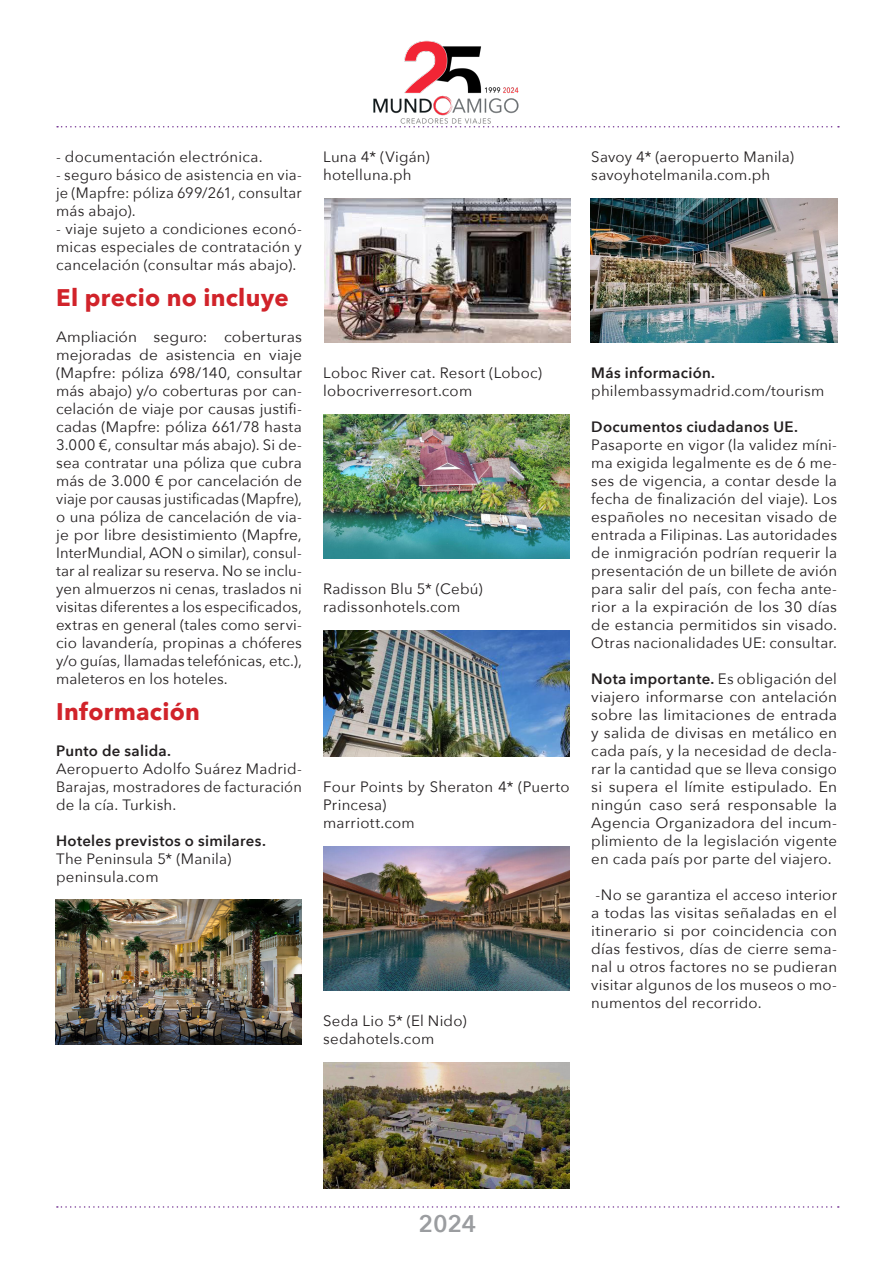
<style>
.page{position:relative;width:893px;height:1263px;background:#fff}
.page>*{position:absolute;margin:0;border:0;box-sizing:border-box;transform-origin:0 0}
.H4_Subtitulo_Cuerpo{font:700 24px "Avenir Next";letter-spacing:.01em;color:#d1232a}
.t1{font:600 24px "Avenir Next";color:#9b9da0}
.Contenido_1C{font:15px/18px "Avenir Next";letter-spacing:.015em;color:#231f20;text-align:justify}
.Contenido_1C-2{font:600 15px "Avenir Next";letter-spacing:.02em;color:#231f20}
.s1{font-weight:600}
</style>
<div class="page">
<img style="left:373px;top:40px;width:146px;height:84px">
<svg style="left:57px;top:126px;width:782px;height:2px"></svg>
<svg style="left:57px;top:1206px;width:782px;height:2px"></svg>
<img style="left:55px;top:900px;width:247px;height:144px">
<img style="left:324px;top:198px;width:247px;height:144px">
<img style="left:590px;top:198px;width:247px;height:144px">
<img style="left:323px;top:414px;width:247px;height:144px">
<img style="left:323px;top:630px;width:247px;height:126px">
<img style="left:323px;top:846px;width:247px;height:144px">
<img style="left:323px;top:1062px;width:247px;height:126px">
<p class="Contenido_1C" style="left:56px;top:147px;width:208px">- documentación electrónica.</p>
<p class="Contenido_1C" style="left:56px;top:165px;width:247px">- seguro básico de asistencia en via&shy;je (Mapfre: póliza 699/261, consultar más abajo).</p>
<p class="Contenido_1C" style="left:56px;top:219px;width:247px">- viaje sujeto a condiciones econó&shy;micas especiales de contratación y cancelación (consultar más abajo).</p>
<p class="H4_Subtitulo_Cuerpo" style="left:56px;top:277px;width:234px">El precio no incluye</p>
<p class="Contenido_1C" style="left:56px;top:327px;width:247px">Ampliación seguro: coberturas mejoradas de asistencia en viaje (Mapfre: póliza 698/140, consultar más abajo) y/o coberturas por can&shy;celación de viaje por causas justifi&shy;cadas (Mapfre: póliza 661/78 hasta 3.000 €, consultar más abajo). Si de&shy;sea contratar una póliza que cubra más de 3.000 € por cancelación de viaje por causas justificadas (Mapfre), o una póliza de cancelación de via&shy;je por libre desistimiento (Mapfre, InterMundial, AON o similar), consul&shy;tar al realizar su reserva. No se inclu&shy;yen almuerzos ni cenas, traslados ni visitas diferentes a los especificados, extras en general (tales como servi&shy;cio lavandería, propinas a chóferes y/o guías, llamadas telefónicas, etc.), maleteros en los hoteles.</p>
<p class="H4_Subtitulo_Cuerpo" style="left:56px;top:691px;width:145px">Información</p>
<p class="Contenido_1C-2" style="left:56px;top:738px;width:116px">Punto de salida.</p>
<p class="Contenido_1C" style="left:56px;top:759px;width:247px">Aeropuerto Adolfo Suárez Madrid-Barajas, mostradores de facturación de la cía. Turkish.</p>
<p class="Contenido_1C-2" style="left:56px;top:828px;width:211px">Hoteles previstos o similares.</p>
<p class="Contenido_1C" style="left:56px;top:849px;width:177px">The Peninsula 5* (Manila)</p>
<p class="Contenido_1C" style="left:56px;top:867px;width:104px">peninsula.com</p>
<p class="Contenido_1C" style="left:323px;top:147px;width:108px">Luna 4* (Vigán)</p>
<p class="Contenido_1C" style="left:323px;top:165px;width:90px">hotelluna.ph</p>
<p class="Contenido_1C" style="left:323px;top:363px;width:220px">Loboc River cat. Resort (Loboc)</p>
<p class="Contenido_1C" style="left:323px;top:381px;width:151px">lobocriverresort.com</p>
<p class="Contenido_1C" style="left:323px;top:579px;width:161px">Radisson Blu 5* (Cebú)</p>
<p class="Contenido_1C" style="left:323px;top:597px;width:139px">radissonhotels.com</p>
<p class="Contenido_1C" style="left:323px;top:777px;width:248px">Four Points by Sheraton 4* (Puerto<br>Princesa)</p>
<p class="Contenido_1C" style="left:323px;top:813px;width:93px">marriott.com</p>
<p class="Contenido_1C" style="left:323px;top:1011px;width:145px">Seda Lio 5* (El Nido)</p>
<p class="Contenido_1C" style="left:323px;top:1029px;width:113px">sedahotels.com</p>
<p class="Contenido_1C" style="left:591px;top:147px;width:204px">Savoy 4* (aeropuerto Manila)</p>
<p class="Contenido_1C" style="left:591px;top:165px;width:180px">savoyhotelmanila.com.ph</p>
<p class="Contenido_1C-2" style="left:591px;top:360px;width:125px">Más información.</p>
<p class="Contenido_1C" style="left:591px;top:381px;width:235px">philembassymadrid.com/tourism</p>
<p class="Contenido_1C-2" style="left:591px;top:414px;width:208px">Documentos ciudadanos UE.</p>
<p class="Contenido_1C" style="left:591px;top:435px;width:247px">Pasaporte en vigor (la validez míni&shy;ma exigida legalmente es de 6 me&shy;ses de vigencia, a contar desde la fecha de finalización del viaje). Los españoles no necesitan visado de entrada a Filipinas. Las autoridades de inmigración podrían requerir la presentación de un billete de avión para salir del país, con fecha ante&shy;rior a la expiración de los 30 días de estancia permitidos sin visado.<br>Otras nacionalidades UE: consultar.</p>
<p class="Contenido_1C" style="left:591px;top:669px;width:247px"><span class="s1">Nota importante.</span> Es obligación del viajero informarse con antelación sobre las limitaciones de entrada y salida de divisas en metálico en cada país, y la necesidad de decla&shy;rar la cantidad que se lleva consigo si supera el límite estipulado. En ningún caso será responsable la Agencia Organizadora del incum&shy;plimiento de la legislación vigente en cada país por parte del viajero.</p>
<p class="Contenido_1C" style="left:591px;top:885px;width:247px">-No se garantiza el acceso interior a todas las visitas señaladas en el itinerario si por coincidencia con días festivos, días de cierre sema&shy;nal u otros factores no se pudieran visitar algunos de los museos o mo&shy;numentos del recorrido.</p>
<h1 class="t1" style="left:418px;top:1203px;width:60px">2024</h1>
</div>
